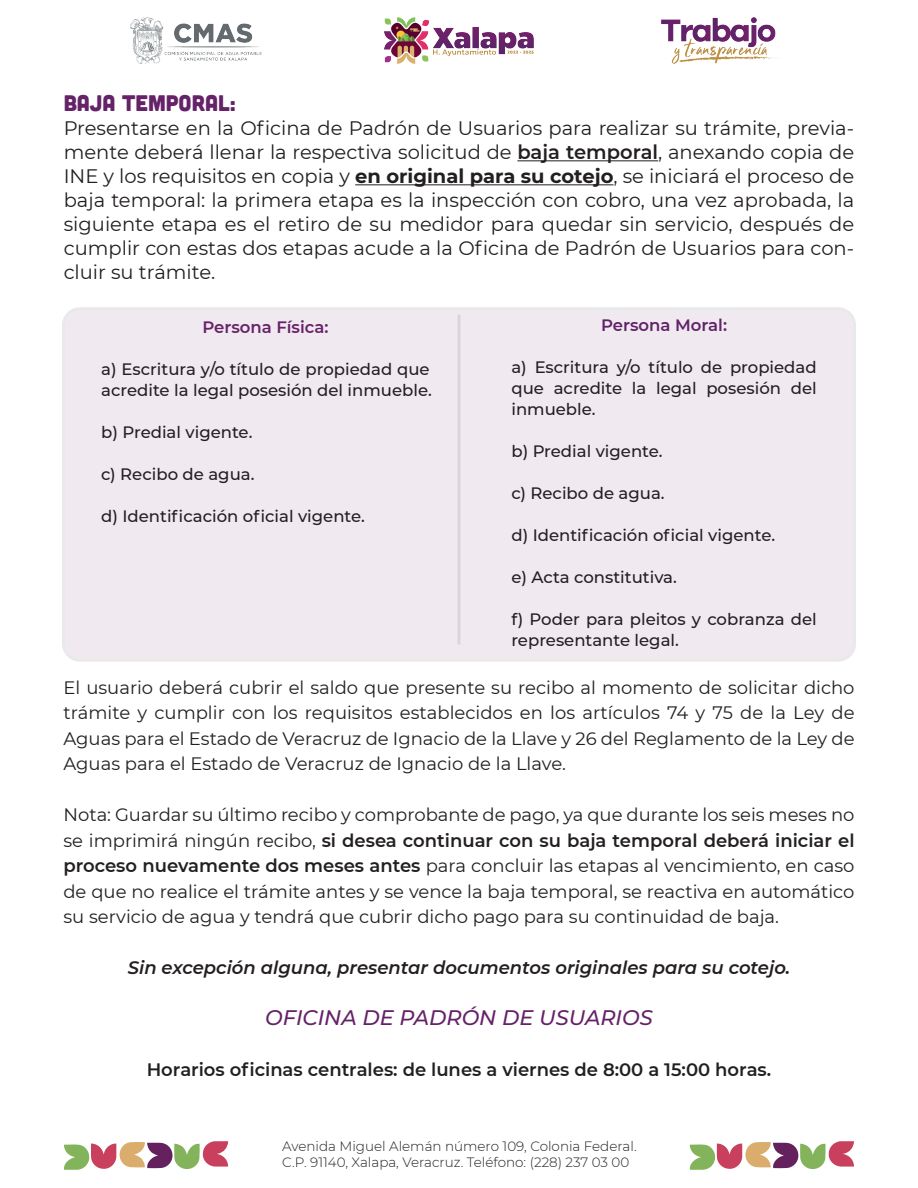
<style>
.page{position:relative;width:918px;height:1188px;background:#fff}
.page>*{position:absolute;margin:0;border:0;box-sizing:border-box;transform-origin:0 0}
.t1{font:22.5px "Cubano";color:#652269}
.t2{font:italic 500 21px "Montserrat";color:#662269}
.t3{font:19.5px/24px "Montserrat";color:#231f20;text-align:justify}
.t4{font:18px/25.5px "Montserrat";color:#231f20;text-align:justify}
.t5{font:italic 600 18px "Montserrat";color:#231f20}
.t6{font:600 18px "Montserrat";color:#231f20}
.t7{font:500 16.5px/21px "Montserrat";color:#231f20}
.t8{font:600 16.5px "Montserrat";color:#682269}
.t9{font:600 16.5px "Montserrat";color:#612368}
.t10{font:300 13.5px/16.2px "Montserrat";color:#231f20}
.s1{font-weight:600}
.s2{font-weight:700}
</style>
<div class="page">
<img style="left:130px;top:17px;width:131px;height:46px">
<img style="left:661px;top:17px;width:116px;height:46px">
<img style="left:385px;top:17px;width:148px;height:46px">
<svg style="left:64px;top:1141px;width:164px;height:29px"></svg>
<svg style="left:689px;top:1141px;width:165px;height:29px"></svg>
<div style="left:63px;top:309px;width:792px;height:351px;background:#f0e9f0;border-radius:17px"></div>
<div style="left:62px;top:307px;width:794px;height:355px;border:3px solid #231f20;border-radius:17px"></div>
<hr style="left:517px;top:160px;width:141px;height:1px;background:#231f20">
<hr style="left:355px;top:184px;width:258px;height:1px;background:#231f20">
<hr style="left:458px;top:315px;width:2px;height:329px;background:#231f20">
<p class="t1" style="left:64px;top:89px;width:174px">BAJA TEMPORAL:</p>
<p class="t3" style="left:64px;top:116px;width:792px">Presentarse en la Oficina de Padrón de Usuarios para realizar su trámite, previa&shy;mente deberá llenar la respectiva solicitud de <span class="s1">baja temporal</span>, anexando copia de INE y los requisitos en copia y <span class="s2">en original para su cotejo</span>, se iniciará el proceso de baja temporal: la primera etapa es la inspección con cobro, una vez aprobada, la siguiente etapa es el retiro de su medidor para quedar sin servicio, después de cumplir con estas dos etapas acude a la Oficina de Padrón de Usuarios para con&shy;cluir su trámite.</p>
<p class="t9" style="left:601px;top:314px;width:127px">Persona Moral:</p>
<p class="t7" style="left:511px;top:356px;width:307px;text-align:justify">a) Escritura y/o título de propiedad que acredite la legal posesión del inmueble.</p>
<p class="t7" style="left:511px;top:440px;width:153px">b) Predial vigente.</p>
<p class="t7" style="left:511px;top:482px;width:155px">c) Recibo de agua.</p>
<p class="t7" style="left:511px;top:524px;width:265px">d) Identificación oficial vigente.</p>
<p class="t7" style="left:511px;top:566px;width:167px">e) Acta constitutiva.</p>
<p class="t7" style="left:511px;top:608px;width:307px">f) Poder para pleitos y cobranza del representante legal.</p>
<p class="t4" style="left:63px;top:674px;width:793px">El usuario deberá cubrir el saldo que presente su recibo al momento de solicitar dicho trámite y cumplir con los requisitos establecidos en los artículos 74 y 75 de la Ley de Aguas para el Estado de Veracruz de Ignacio de la Llave y 26 del Reglamento de la Ley de Aguas para el Estado de Veracruz de Ignacio de la Llave.</p>
<p class="t4" style="left:63px;top:802px;width:793px">Nota: Guardar su último recibo y comprobante de pago, ya que durante los seis meses no se imprimirá ningún recibo, <span class="s1">si desea continuar con su baja temporal deberá iniciar el proceso nuevamente dos meses antes</span> para concluir las etapas al vencimiento, en caso de que no realice el trámite antes y se vence la baja temporal, se reactiva en automático su servicio de agua y tendrá que cubrir dicho pago para su continuidad de baja.</p>
<p class="t5" style="left:128px;top:955px;width:664px">Sin excepción alguna, presentar documentos originales para su cotejo.</p>
<p class="t2" style="left:265px;top:1003px;width:389px">OFICINA DE PADRÓN DE USUARIOS</p>
<p class="t6" style="left:147px;top:1057px;width:626px">Horarios oficinas centrales: de lunes a viernes de 8:00 a 15:00 horas.</p>
<p class="t8" style="left:203px;top:315px;width:127px">Persona Física:</p>
<p class="t7" style="left:101px;top:358px;width:332px">a) Escritura y/o título de propiedad que acredite la legal posesión del inmueble.</p>
<p class="t7" style="left:101px;top:421px;width:153px">b) Predial vigente.</p>
<p class="t7" style="left:101px;top:463px;width:155px">c) Recibo de agua.</p>
<p class="t7" style="left:101px;top:505px;width:265px">d) Identificación oficial vigente.</p>
<p class="t10" style="left:282px;top:1138px;width:356px">Avenida Miguel Alemán número 109, Colonia Federal.<br>C.P. 91140, Xalapa, Veracruz. Teléfono: (228) 237 03 00</p>
</div>
